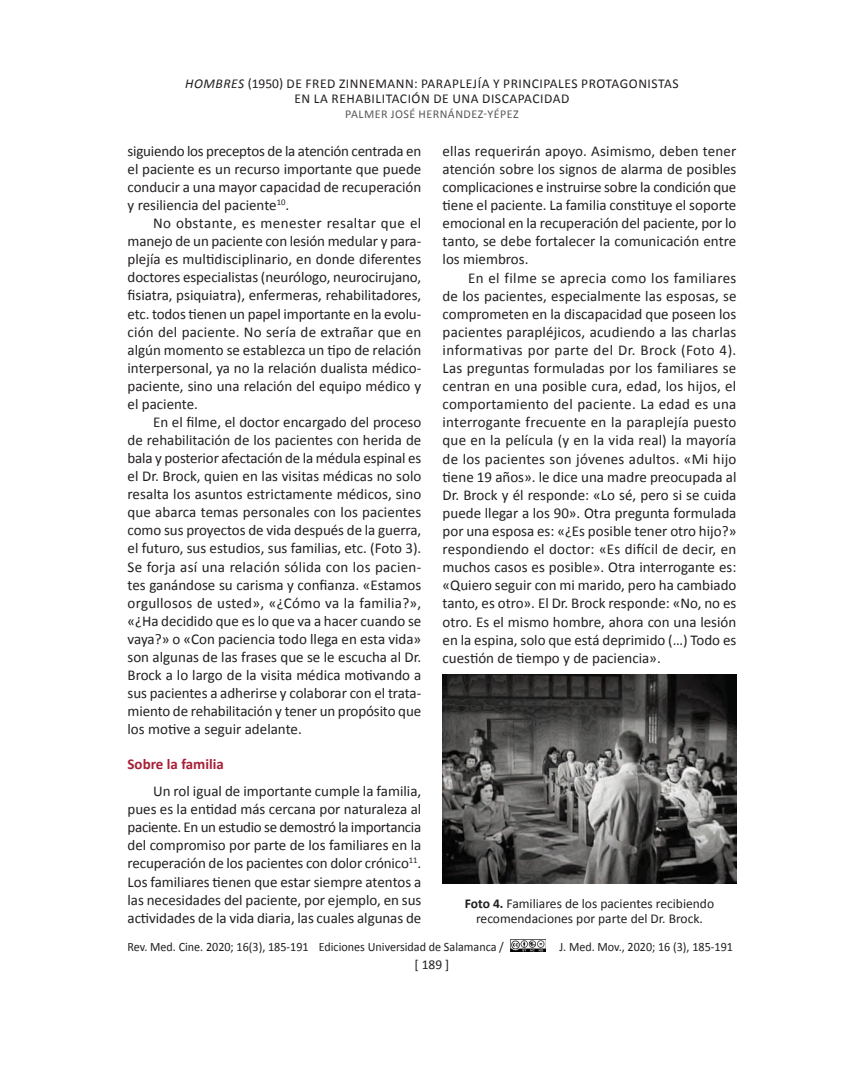
<style>
.page{position:relative;width:864px;height:1080px;background:#fff}
.page>*{position:absolute;margin:0;border:0;box-sizing:border-box;transform-origin:0 0}
.t1{font:15px/18.1px "Calibri";color:#231f20;text-align:justify}
.t2{font:700 15px "Calibri";color:#a62035}
.t3{font:13.5px/15px "Calibri";letter-spacing:.04em;color:#231f20;text-align:center}
.t4{font:13.5px/15.1px "Calibri";color:#231f20;text-align:center}
.t5{font:12.75px "Calibri";color:#231f20;scale:.95 1}
.t6{font:12px "Calibri";letter-spacing:.04em;color:#57585a}
.s1{font-style:italic}
.s2{font-weight:700}
</style>
<div class="page">
<img style="left:511px;top:939px;width:34px;height:12px">
<img style="left:443px;top:674px;width:293px;height:210px">
<p class="t3" style="left:185px;top:76px;width:495px"><span class="s1">HOMBRES</span> (1950) DE FRED ZINNEMANN: PARAPLEJÍA Y PRINCIPALES PROTAGONISTAS<br>EN LA REHABILITACIÓN DE UNA DISCAPACIDAD</p>
<p class="t6" style="left:345px;top:106px;width:175px">PALMER JOSÉ HERNÁNDEZ-YÉPEZ</p>
<p class="t1" style="left:128px;top:142px;width:295px">siguiendo los preceptos de la atención centrada en el paciente es un recurso importante que puede conducir a una mayor capacidad de recuperación y resiliencia del paciente<sup>10</sup>.</p>
<p class="t1" style="left:128px;top:214px;width:295px;text-indent:26px">No obstante, es menester resaltar que el manejo de un paciente con lesión medular y para&shy;plejía es multidisciplinario, en donde diferentes doctores especialistas (neurólogo, neurocirujano, fisiatra, psiquiatra), enfermeras, rehabilitadores, etc. todos tienen un papel importante en la evolu&shy;ción del paciente. No sería de extrañar que en algún momento se establezca un tipo de relación interpersonal, ya no la relación dualista médico&shy;paciente, sino una relación del equipo médico y el paciente.</p>
<p class="t1" style="left:128px;top:413px;width:295px;text-indent:26px">En el filme, el doctor encargado del proceso de rehabilitación de los pacientes con herida de bala y posterior afectación de la médula espinal es el Dr. Brock, quien en las visitas médicas no solo resalta los asuntos estrictamente médicos, sino que abarca temas personales con los pacientes como sus proyectos de vida después de la guerra, el futuro, sus estudios, sus familias, etc. (Foto 3).<br>Se forja así una relación sólida con los pacien&shy;tes ganándose su carisma y confianza. «Estamos orgullosos de usted», «¿Cómo va la familia?», «¿Ha decidido que es lo que va a hacer cuando se vaya?» o «Con paciencia todo llega en esta vida» son algunas de las frases que se le escucha al Dr.<br>Brock a lo largo de la visita médica motivando a sus pacientes a adherirse y colaborar con el trata&shy;miento de rehabilitación y tener un propósito que los motive a seguir adelante.</p>
<p class="t2" style="left:128px;top:755px;width:98px">Sobre la familia</p>
<p class="t1" style="left:128px;top:782px;width:295px;text-indent:26px">Un rol igual de importante cumple la familia, pues es la entidad más cercana por naturaleza al paciente. En un estudio se demostró la importancia del compromiso por parte de los familiares en la recuperación de los pacientes con dolor crónico<sup>11</sup>.<br>Los familiares tienen que estar siempre atentos a las necesidades del paciente, por ejemplo, en sus actividades de la vida diaria, las cuales algunas de</p>
<p class="t1" style="left:443px;top:142px;width:295px">ellas requerirán apoyo. Asimismo, deben tener atención sobre los signos de alarma de posibles complicaciones e instruirse sobre la condición que tiene el paciente. La familia constituye el soporte emocional en la recuperación del paciente, por lo tanto, se debe fortalecer la comunicación entre los miembros.</p>
<p class="t1" style="left:443px;top:269px;width:295px;text-indent:26px">En el filme se aprecia como los familiares de los pacientes, especialmente las esposas, se comprometen en la discapacidad que poseen los pacientes parapléjicos, acudiendo a las charlas informativas por parte del Dr. Brock (Foto 4).<br>Las preguntas formuladas por los familiares se centran en una posible cura, edad, los hijos, el comportamiento del paciente. La edad es una interrogante frecuente en la paraplejía puesto que en la película (y en la vida real) la mayoría de los pacientes son jóvenes adultos. «Mi hijo tiene 19 años». le dice una madre preocupada al Dr. Brock y él responde: «Lo sé, pero si se cuida puede llegar a los 90». Otra pregunta formulada por una esposa es: «¿Es posible tener otro hijo?» respondiendo el doctor: «Es difícil de decir, en muchos casos es posible». Otra interrogante es: «Quiero seguir con mi marido, pero ha cambiado tanto, es otro». El Dr. Brock responde: «No, no es otro. Es el mismo hombre, ahora con una lesión en la espina, solo que está deprimido (…) Todo es cuestión de tiempo y de paciencia».</p>
<p class="t4" style="left:465px;top:896px;width:251px"><span class="s2">Foto 4.</span> Familiares de los pacientes recibiendo recomendaciones por parte del Dr. Brock.</p>
<p class="t5" style="left:128px;top:939px;width:398px">Rev. Med. Cine. 2020; 16(3), 185-191 Ediciones Universidad de Salamanca /</p>
<p class="t5" style="left:560px;top:939px;width:184px">J. Med. Mov., 2020; 16 (3), 185-191</p>
<p class="t4" style="left:415px;top:957px;width:36px">[ 189 ]</p>
</div>
